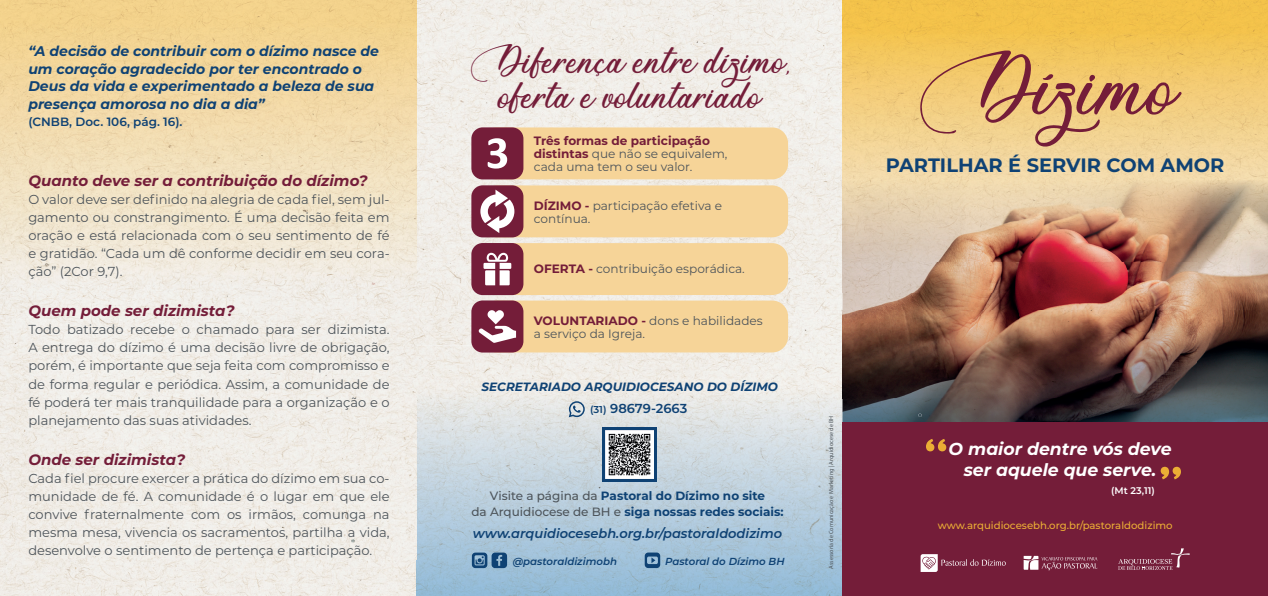
<style>
.page{position:relative;width:1268px;height:596px;background:#fff}
.page>*{position:absolute;margin:0;border:0;box-sizing:border-box;transform-origin:0 0}
.t1{font:81.1px "Ants Valley Personal Use";color:#741d39}
.t2{font:36.7px/34.9px "Ants Valley Personal Use";color:#741d39;text-align:center}
.t3{font:700 19.3px "Montserrat";color:#0f4274}
.t4{font:italic 700 17.3px/20.7px "Montserrat";color:#fff;text-align:center}
.t5{font:italic 700 15px "Montserrat";color:#741d39}
.t6{font:italic 700 14px/17.5px "Montserrat";color:#0f4274}
.t7{font:13px/18px "Montserrat";color:#4d545a;text-align:justify}
.t8{font:italic 600 13px "Montserrat";color:#0f4274}
.t9{font:600 13px "Montserrat";color:#0f4274}
.t10{font:12.1px/13px "Montserrat";color:#4d545a}
.t11{font:700 12px/15.4px "Montserrat";color:#0f4274;text-align:center}
.t12{font:italic 700 12px "Montserrat";color:#0f4274}
.t13{font:600 12px "Montserrat";color:#0f4274}
.t14{font:500 10.2px "Montserrat";color:#ebae35}
.t15{font:italic 600 10.2px "Montserrat";color:#0f4274}
.t16{font:600 9.6px "Montserrat";color:#fff}
.t17{font:6px "Myriad Pro";color:#4d545a}
.s1{font-weight:700;color:#741d39}
.s2{font-size:10px}
.s3{font-weight:500;color:#4d545a}
</style>
<div class="page">
<img style="left:387px;top:0;width:455px;height:350px">
<img style="left:0;top:315px;width:387px;height:280px">
<img style="left:387px;top:350px;width:30px;height:245px">
<img style="left:417px;top:345px;width:425px;height:250px">
<img style="left:0;top:0;width:417px;height:315px">
<svg style="left:644px;top:552px;width:16px;height:15px"></svg>
<svg style="left:472px;top:552px;width:35px;height:15px"></svg>
<img style="left:842px;top:292px;width:35px;height:18px">
<img style="left:877px;top:292px;width:390px;height:18px">
<img style="left:842px;top:0;width:425px;height:292px">
<img style="left:842px;top:310px;width:425px;height:112px">
<div style="left:842px;top:422px;width:425px;height:173px;background:#741d39"></div>
<svg style="left:1023px;top:555px;width:74px;height:15px"></svg>
<svg style="left:1118px;top:548px;width:71px;height:22px"></svg>
<svg style="left:920px;top:554px;width:85px;height:17px"></svg>
<svg style="left:918px;top:413px;width:28px;height:39px"></svg>
<svg style="left:1160px;top:466px;width:20px;height:13px"></svg>
<div style="left:481px;top:127px;width:307px;height:52px;background:#f6d498;border-radius:16px"></div>
<div style="left:471px;top:127px;width:52px;height:52px;background:#741d39;border-radius:11px"></div>
<div style="left:481px;top:185px;width:307px;height:52px;background:#f6d498;border-radius:16px"></div>
<div style="left:471px;top:185px;width:52px;height:52px;background:#741d39;border-radius:11px"></div>
<div style="left:481px;top:243px;width:307px;height:52px;background:#f6d498;border-radius:16px"></div>
<div style="left:471px;top:243px;width:52px;height:52px;background:#741d39;border-radius:11px"></div>
<div style="left:481px;top:300px;width:307px;height:52px;background:#f6d498;border-radius:16px"></div>
<div style="left:471px;top:300px;width:52px;height:52px;background:#741d39;border-radius:11px"></div>
<svg style="left:483px;top:252px;width:28px;height:33px"></svg>
<svg style="left:478px;top:310px;width:38px;height:32px"></svg>
<svg style="left:480px;top:189px;width:34px;height:44px"></svg>
<svg style="left:487px;top:138px;width:20px;height:30px"></svg>
<div style="left:602px;top:427px;width:55px;height:54px;background:linear-gradient(to right,#0f4274,#0f4274)"></div>
<img style="left:605px;top:430px;width:48px;height:48px">
<svg style="left:568px;top:401px;width:16px;height:16px"></svg>
<p class="t6" style="left:28px;top:42px;width:352px">“A decisão de contribuir com o dízimo nasce de um coração agradecido por ter encontrado o Deus da vida e experimentado a beleza de sua presença amorosa no dia a dia”</p>
<p class="t13" style="left:28px;top:113px;width:156px">(CNBB, Doc. 106, pág. 16).</p>
<p class="t5" style="left:28px;top:170px;width:341px">Quanto deve ser a contribuição do dízimo?</p>
<p class="t7" style="left:28px;top:190px;width:363px">O valor deve ser definido na alegria de cada fiel, sem jul&shy;gamento ou constrangimento. É uma decisão feita em oração e está relacionada com o seu sentimento de fé e gratidão. “Cada um dê conforme decidir em seu cora&shy;ção” (2Cor 9,7).</p>
<p class="t5" style="left:28px;top:300px;width:208px">Quem pode ser dizimista?</p>
<p class="t7" style="left:28px;top:320px;width:363px">Todo batizado recebe o chamado para ser dizimista.<br>A entrega do dízimo é uma decisão livre de obrigação, porém, é importante que seja feita com compromisso e de forma regular e periódica. Assim, a comunidade de fé poderá ter mais tranquilidade para a organização e o planejamento das suas atividades.</p>
<p class="t5" style="left:28px;top:448px;width:158px">Onde ser dizimista?</p>
<p class="t7" style="left:28px;top:468px;width:363px">Cada fiel procure exercer a prática do dízimo em sua co&shy;munidade de fé. A comunidade é o lugar em que ele convive fraternalmente com os irmãos, comunga na mesma mesa, vivencia os sacramentos, partilha a vida, desenvolve o sentimento de pertença e participação.</p>
<h2 class="t2" style="left:469px;top:46px;width:321px">Diferença entre dízimo, oferta e voluntariado</h2>
<p class="t10" style="left:534px;top:134px;width:195px"><span class="s1">Três formas de participação distintas</span> que não se equivalem, cada uma tem o seu valor.</p>
<p class="t10" style="left:534px;top:198px;width:189px"><span class="s1">DÍZIMO -</span> participação efetiva e contínua.</p>
<p class="t10" style="left:534px;top:262px;width:212px"><span class="s1">OFERTA -</span> contribuição esporádica.</p>
<p class="t10" style="left:534px;top:314px;width:230px"><span class="s1">VOLUNTARIADO -</span> dons e habilidades a serviço da Igreja.</p>
<p class="t12" style="left:481px;top:378px;width:298px">SECRETARIADO ARQUIDIOCESANO DO DÍZIMO</p>
<p class="t9" style="left:590px;top:398px;width:99px"><span class="s2">(31)</span> 98679-2663</p>
<p class="t11" style="left:471px;top:487px;width:314px"><span class="s3">Visite a página da</span> Pastoral do Dízimo no site<br><span class="s3">da Arquidiocese de BH e</span> siga nossas redes sociais:</p>
<p class="t15" style="left:512px;top:553px;width:106px">@pastoraldizimobh</p>
<p class="t15" style="left:665px;top:553px;width:121px">Pastoral do Dízimo BH</p>
<p class="t8" style="left:473px;top:523px;width:310px">www.arquidiocesebh.org.br/pastoraldodizimo</p>
<p class="t17" style="left:827px;top:568px;width:154px;rotate:-90deg">Assessoria de Comunicação e Marketing | Arquidiocese de BH</p>
<h1 class="t1" style="left:917px;top:40px;width:260px">Dízimo</h1>
<h3 class="t3" style="left:885px;top:151px;width:340px">PARTILHAR É SERVIR COM AMOR</h3>
<h3 class="t4" style="left:948px;top:437px;width:224px">O maior dentre vós deve ser aquele que serve.</h3>
<p class="t16" style="left:1110px;top:483px;width:45px">(Mt 23,11)</p>
<p class="t14" style="left:937px;top:517px;width:236px">www.arquidiocesebh.org.br/pastoraldodizimo</p>
</div>
